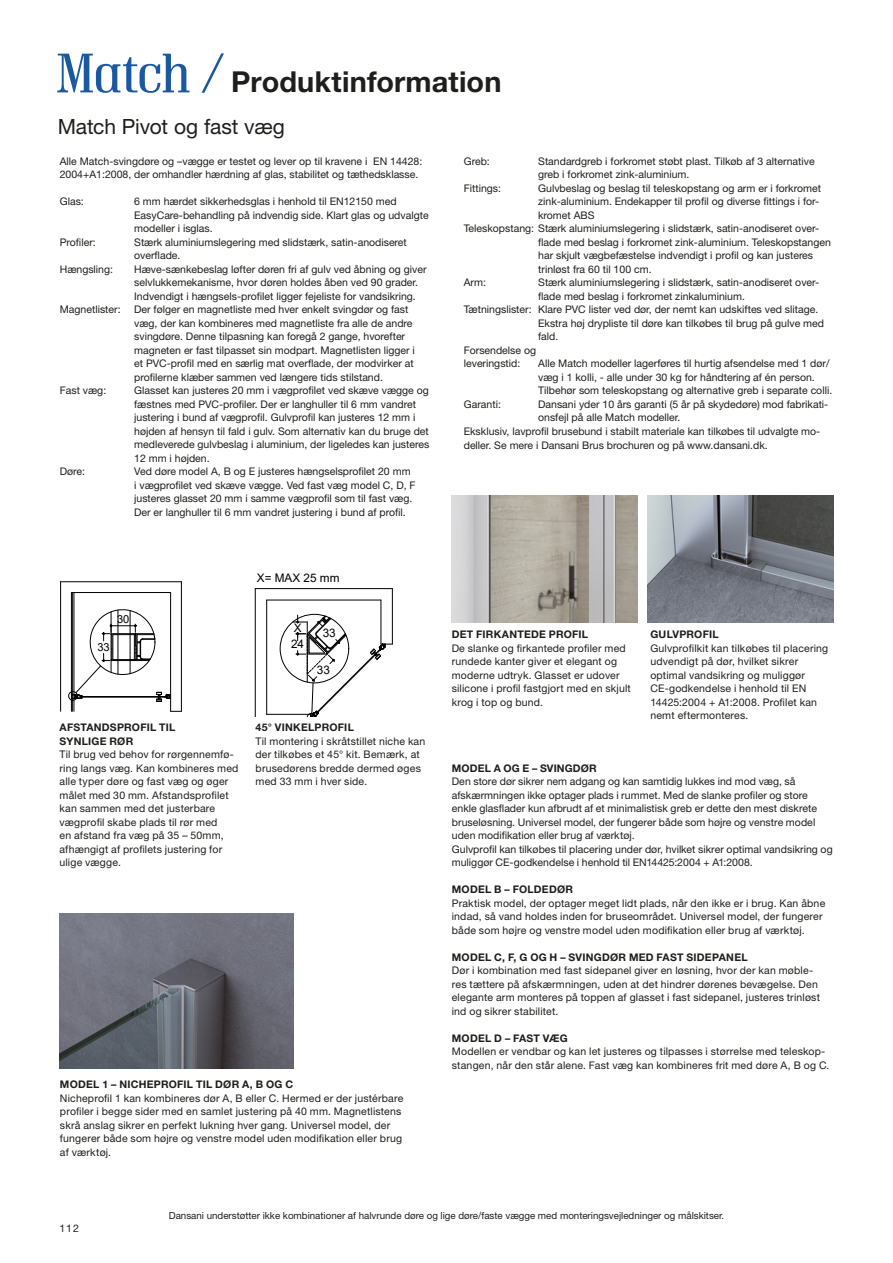
<style>
.page{position:relative;width:893px;height:1263px;background:#fff}
.page>*{position:absolute;margin:0;border:0;box-sizing:border-box;transform-origin:0 0}
.t1{font:700 28.95px "Helvetica Neue LT Std";letter-spacing:.005em;color:#1e1e1c}
.t2{font:21px "Helvetica Neue LT Std";letter-spacing:-.005em;color:#1e1e1c}
.t3{font:11.7px "Arial";color:#000}
.t4{font:11.1px "Arial";color:#000}
.t5{font:10.5px/13.5px "Helvetica Neue LT Std";color:#1e1e1c}
.t6{font:10.5px/13.5px "Helvetica Neue LT Std";letter-spacing:.02em;color:#1e1e1c}
.t7{font:700 10.5px/13.5px "Helvetica Neue LT Std";letter-spacing:.025em;color:#1e1e1c}
.t8{font:9.75px "Helvetica Neue LT Std";color:#1e1e1c}
.s1{font-family:"Italian Plate No 3";font-weight:500;font-size:57px;color:#1a589f}
</style>
<div class="page">
<hr style="left:72px;top:592px;width:1px;height:103px;background:#000">
<hr style="left:74px;top:592px;width:1px;height:103px;background:#000">
<hr style="left:170px;top:592px;width:1px;height:119px;background:#000">
<hr style="left:71px;top:592px;width:100px;height:1px;background:#000">
<hr style="left:71px;top:592px;width:1px;height:119px;background:#000">
<hr style="left:60px;top:582px;width:1px;height:129px;background:#000">
<hr style="left:61px;top:581px;width:120px;height:1px;background:#000">
<hr style="left:181px;top:582px;width:1px;height:129px;background:#000">
<svg style="left:68px;top:609px;width:113px;height:103px"></svg>
<hr style="left:267px;top:714px;width:44px;height:1px;background:#000">
<hr style="left:255px;top:589px;width:1px;height:127px;background:#000">
<hr style="left:255px;top:588px;width:137px;height:1px;background:#000">
<hr style="left:392px;top:589px;width:1px;height:55px;background:#000">
<hr style="left:381px;top:600px;width:1px;height:44px;background:#000">
<hr style="left:267px;top:600px;width:114px;height:1px;background:#000">
<hr style="left:266px;top:600px;width:1px;height:114px;background:#000">
<svg style="left:280px;top:614px;width:112px;height:103px"></svg>
<img style="left:451px;top:495px;width:186px;height:128px">
<img style="left:647px;top:495px;width:186px;height:128px">
<img style="left:60px;top:913px;width:233px;height:155px">
<h1 class="t1" style="left:57px;top:64px;width:446px"><span class="s1">Match /</span> Produktinformation</h1>
<h2 class="t2" style="left:58px;top:114px;width:229px">Match Pivot og fast væg</h2>
<p class="t5" style="left:60px;top:154px;width:364px">Alle Match-svingdøre og –vægge er testet og lever op til kravene i EN 14428:<br>2004+A1:2008, der omhandler hærdning af glas, stabilitet og tæthedsklasse.</p>
<p class="t5" style="left:60px;top:195px;width:26px">Glas:</p>
<p class="t5" style="left:134px;top:195px;width:296px">6 mm hærdet sikkerhedsglas i henhold til EN12150 med<br>EasyCare-behandling på indvendig side. Klart glas og udvalgte modeller i isglas.</p>
<p class="t5" style="left:60px;top:235px;width:37px">Profiler:</p>
<p class="t5" style="left:134px;top:235px;width:274px">Stærk aluminiumslegering med slidstærk, satin-anodiseret overflade.</p>
<p class="t5" style="left:60px;top:262px;width:55px">Hængsling:</p>
<p class="t5" style="left:134px;top:262px;width:294px">Hæve-sænkebeslag løfter døren fri af gulv ved åbning og giver selvlukkemekanisme, hvor døren holdes åben ved 90 grader.<br>Indvendigt i hængsels-profilet ligger fejeliste for vandsikring.</p>
<p class="t5" style="left:60px;top:303px;width:62px">Magnetlister:</p>
<p class="t5" style="left:134px;top:303px;width:282px">Der følger en magnetliste med hver enkelt svingdør og fast væg, der kan kombineres med magnetliste fra alle de andre svingdøre. Denne tilpasning kan foregå 2 gange, hvorefter magneten er fast tilpasset sin modpart. Magnetlisten ligger i et PVC-profil med en særlig mat overflade, der modvirker at profilerne klæber sammen ved længere tids stilstand.</p>
<p class="t5" style="left:60px;top:384px;width:48px">Fast væg:</p>
<p class="t5" style="left:134px;top:384px;width:297px">Glasset kan justeres 20 mm i vægprofilet ved skæve vægge og fæstnes med PVC-profiler. Der er langhuller til 6 mm vandret justering i bund af vægprofil. Gulvprofil kan justeres 12 mm i højden af hensyn til fald i gulv. Som alternativ kan du bruge det medleverede gulvbeslag i aluminium, der ligeledes kan justeres 12 mm i højden.</p>
<p class="t5" style="left:60px;top:465px;width:27px">Døre:</p>
<p class="t5" style="left:134px;top:465px;width:283px">Ved døre model A, B og E justeres hængselsprofilet 20 mm<br>i vægprofilet ved skæve vægge. Ved fast væg model C, D, F justeres glasset 20 mm i samme vægprofil som til fast væg.<br>Der er langhuller til 6 mm vandret justering i bund af profil.</p>
<p class="t4" style="left:97px;top:639px;width:14px">33</p>
<p class="t4" style="left:117px;top:612px;width:14px">30</p>
<p class="t3" style="left:257px;top:570px;width:84px">X= MAX 25 mm</p>
<p class="t3" style="left:294px;top:620px;width:9px">X</p>
<p class="t3" style="left:291px;top:636px;width:15px">24</p>
<p class="t3" style="left:323px;top:625px;width:15px">33</p>
<p class="t3" style="left:317px;top:662px;width:15px">33</p>
<p class="t7" style="left:60px;top:720px;width:117px">AFSTANDSPROFIL TIL<br>SYNLIGE RØR</p>
<p class="t6" style="left:60px;top:748px;width:181px">Til brug ved behov for rørgennemfø&shy;ring langs væg. Kan kombineres med alle typer døre og fast væg og øger målet med 30 mm. Afstandsprofilet kan sammen med det justerbare vægprofil skabe plads til rør med<br>en afstand fra væg på 35 – 50mm, afhængigt af profilets justering for ulige vægge.</p>
<p class="t7" style="left:256px;top:721px;width:100px">45° VINKELPROFIL</p>
<p class="t6" style="left:256px;top:734px;width:171px">Til montering i skråtstillet niche kan der tilkøbes et 45° kit. Bemærk, at brusedørens bredde dermed øges med 33 mm i hver side.</p>
<p class="t7" style="left:60px;top:1077px;width:235px">MODEL 1 – NICHEPROFIL TIL DØR A, B OG C</p>
<p class="t6" style="left:60px;top:1091px;width:345px">Nicheprofil 1 kan kombineres dør A, B eller C. Hermed er der justérbare profiler i begge sider med en samlet justering på 40 mm. Magnetlistens skrå anslag sikrer en perfekt lukning hver gang. Universel model, der fungerer både som højre og venstre model uden modifikation eller brug af værktøj.</p>
<p class="t5" style="left:464px;top:154px;width:28px">Greb:</p>
<p class="t5" style="left:538px;top:154px;width:278px">Standardgreb i forkromet støbt plast. Tilkøb af 3 alternative greb i forkromet zink-aluminium.</p>
<p class="t5" style="left:464px;top:181px;width:39px">Fittings:</p>
<p class="t5" style="left:538px;top:181px;width:284px">Gulvbeslag og beslag til teleskopstang og arm er i forkromet</p>
<p class="t5" style="left:538px;top:195px;width:283px">zink-aluminium. Endekapper til profil og diverse fittings i for-</p>
<p class="t5" style="left:538px;top:208px;width:58px">kromet ABS</p>
<p class="t5" style="left:464px;top:222px;width:357px">Teleskopstang: Stærk aluminiumslegering i slidstærk, satin-anodiseret over-</p>
<p class="t5" style="left:538px;top:235px;width:294px">flade med beslag i forkromet zink-aluminium. Teleskopstangen</p>
<p class="t5" style="left:538px;top:249px;width:276px">har skjult vægbefæstelse indvendigt i profil og kan justeres</p>
<p class="t5" style="left:538px;top:262px;width:115px">trinløst fra 60 til 100 cm.</p>
<p class="t5" style="left:464px;top:276px;width:24px">Arm:</p>
<p class="t5" style="left:538px;top:276px;width:283px">Stærk aluminiumslegering i slidstærk, satin-anodiseret over-</p>
<p class="t5" style="left:538px;top:289px;width:208px">flade med beslag i forkromet zinkaluminium.</p>
<p class="t5" style="left:464px;top:303px;width:356px">Tætningslister: Klare PVC lister ved dør, der nemt kan udskiftes ved slitage.</p>
<p class="t5" style="left:538px;top:316px;width:287px">Ekstra høj drypliste til døre kan tilkøbes til brug på gulve med</p>
<p class="t5" style="left:538px;top:330px;width:22px">fald.</p>
<p class="t5" style="left:464px;top:343px;width:74px">Forsendelse og</p>
<p class="t5" style="left:464px;top:357px;width:58px">leveringstid:</p>
<p class="t5" style="left:538px;top:357px;width:296px">Alle Match modeller lagerføres til hurtig afsendelse med 1 dør/ væg i 1 kolli, - alle under 30 kg for håndtering af én person.<br>Tilbehør som teleskopstang og alternative greb i separate colli.</p>
<p class="t5" style="left:464px;top:397px;width:39px">Garanti:</p>
<p class="t5" style="left:538px;top:397px;width:292px">Dansani yder 10 års garanti (5 år på skydedøre) mod fabrikati-</p>
<p class="t5" style="left:538px;top:411px;width:144px">onsfejl på alle Match modeller.</p>
<p class="t5" style="left:464px;top:424px;width:358px">Eksklusiv, lavprofil brusebund i stabilt materiale kan tilkøbes til udvalgte mo-</p>
<p class="t5" style="left:464px;top:438px;width:305px">deller. Se mere i Dansani Brus brochuren og på www.dansani.dk.</p>
<p class="t7" style="left:452px;top:627px;width:138px">DET FIRKANTEDE PROFIL</p>
<p class="t6" style="left:452px;top:641px;width:181px">De slanke og firkantede profiler med rundede kanter giver et elegant og moderne udtryk. Glasset er udover silicone i profil fastgjort med en skjult krog i top og bund.</p>
<p class="t7" style="left:650px;top:627px;width:70px">GULVPROFIL</p>
<p class="t5" style="left:650px;top:641px;width:179px">Gulvprofilkit kan tilkøbes til placering udvendigt på dør, hvilket sikrer optimal vandsikring og muliggør<br>CE-godkendelse i henhold til EN<br>14425:2004 + A1:2008. Profilet kan nemt eftermonteres.</p>
<p class="t7" style="left:452px;top:761px;width:147px">MODEL A OG E – SVINGDØR</p>
<p class="t5" style="left:452px;top:775px;width:382px">Den store dør sikrer nem adgang og kan samtidig lukkes ind mod væg, så afskærmningen ikke optager plads i rummet. Med de slanke profiler og store enkle glasflader kun afbrudt af et minimalistisk greb er dette den mest diskrete bruseløsning. Universel model, der fungerer både som højre og venstre model uden modifikation eller brug af værktøj.<br>Gulvprofil kan tilkøbes til placering under dør, hvilket sikrer optimal vandsikring og muliggør CE-godkendelse i henhold til EN14425:2004 + A1:2008.</p>
<p class="t7" style="left:452px;top:883px;width:123px">MODEL B – FOLDEDØR</p>
<p class="t6" style="left:452px;top:896px;width:375px">Praktisk model, der optager meget lidt plads, når den ikke er i brug. Kan åbne indad, så vand holdes inden for bruseområdet. Universel model, der fungerer både som højre og venstre model uden modifikation eller brug af værktøj.</p>
<p class="t7" style="left:452px;top:950px;width:297px">MODEL C, F, G OG H – SVINGDØR MED FAST SIDEPANEL</p>
<p class="t6" style="left:452px;top:964px;width:370px">Dør i kombination med fast sidepanel giver en løsning, hvor der kan møble&shy;res tættere på afskærmningen, uden at det hindrer dørenes bevægelse. Den elegante arm monteres på toppen af glasset i fast sidepanel, justeres trinløst ind og sikrer stabilitet.</p>
<p class="t7" style="left:452px;top:1031px;width:117px">MODEL D – FAST VÆG</p>
<p class="t6" style="left:452px;top:1045px;width:379px">Modellen er vendbar og kan let justeres og tilpasses i størrelse med teleskop&shy;stangen, når den står alene. Fast væg kan kombineres frit med døre A, B og C.</p>
<p class="t5" style="left:60px;top:1221px;width:21px">112</p>
<p class="t8" style="left:169px;top:1209px;width:557px">Dansani understøtter ikke kombinationer af halvrunde døre og lige døre/faste vægge med monteringsvejledninger og målskitser.</p>
</div>
